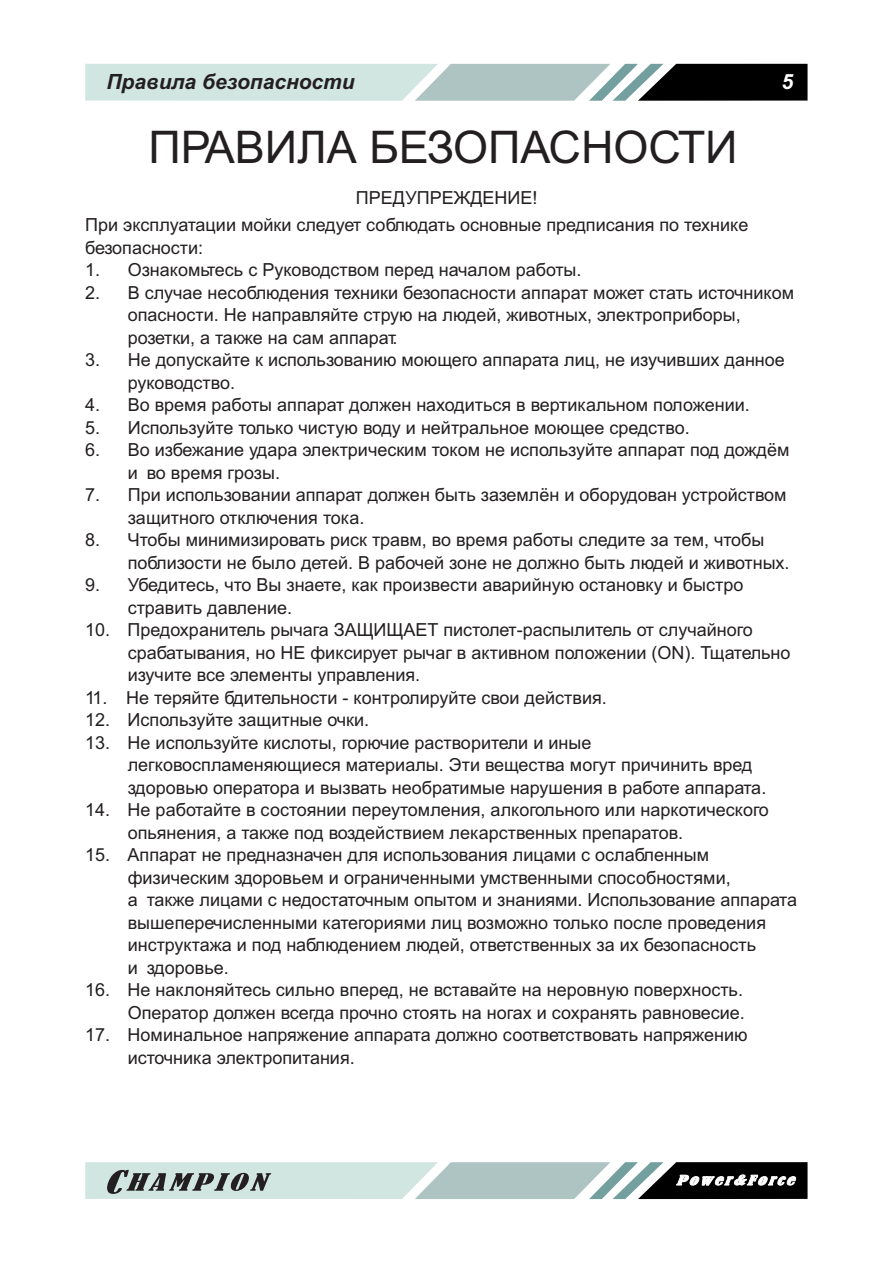
<style>
.page{position:relative;width:893px;height:1263px;background:#fff}
.page>*{position:absolute;margin:0;border:0;box-sizing:border-box;transform-origin:0 0}
.t1{font:45px "Arial";color:#231f20}
.t2{font:italic 700 21px "Arial";color:#231f20}
.t3{font:italic 700 21px "Arial";color:#fff}
.t4{font:18px/22.5px "Arial";color:#231f20}
</style>
<div class="page">
<svg style="left:85px;top:64px;width:722px;height:37px;background:#9faeac"></svg>
<svg style="left:85px;top:1162px;width:722px;height:37px;background:#9caaa8"></svg>
<p class="t2" style="left:106px;top:73px;width:250px">Правила безопасности</p>
<h1 class="t1" style="left:149px;top:121px;width:591px">ПРАВИЛА БЕЗОПАСНОСТИ</h1>
<p class="t3" style="left:781px;top:74px;width:13px">5</p>
<p class="t4" style="left:85px;top:185px;width:665px;line-height:26.7px;text-indent:271px">ПРЕДУПРЕЖДЕНИЕ!<br>При эксплуатации мойки следует соблюдать основные предписания по технике</p>
<p class="t4" style="left:85px;top:236px;width:120px">безопасности:</p>
<p class="t4" style="left:85px;top:259px;width:498px">1. Ознакомьтесь с Руководством перед началом работы.</p>
<p class="t4" style="left:128px;top:281px;width:668px;text-indent:-43px">2. В случае несоблюдения техники безопасности аппарат может стать источником опасности. Не направляйте струю на людей, животных, электроприборы, розетки, а также на сам аппарат.</p>
<p class="t4" style="left:128px;top:349px;width:659px;text-indent:-43px">3. Не допускайте к использованию моющего аппарата лиц, не изучивших данное руководство.</p>
<p class="t4" style="left:85px;top:394px;width:666px">4. Во время работы аппарат должен находиться в вертикальном положении.</p>
<p class="t4" style="left:85px;top:416px;width:606px">5. Используйте только чистую воду и нейтральное моющее средство.</p>
<p class="t4" style="left:128px;top:439px;width:663px;text-indent:-43px">6. Во избежание удара электрическим током не используйте аппарат под дождём и во время грозы.</p>
<p class="t4" style="left:128px;top:484px;width:660px;text-indent:-43px">7. При использовании аппарат должен быть заземлён и оборудован устройством защитного отключения тока.</p>
<p class="t4" style="left:128px;top:529px;width:663px;text-indent:-43px">8. Чтобы минимизировать риск травм, во время работы следите за тем, чтобы поблизости не было детей. В рабочей зоне не должно быть людей и животных.</p>
<p class="t4" style="left:128px;top:574px;width:617px;text-indent:-43px">9. Убедитесь, что Вы знаете, как произвести аварийную остановку и быстро стравить давление.</p>
<p class="t4" style="left:128px;top:619px;width:664px;text-indent:-43px">10. Предохранитель рычага ЗАЩИЩАЕТ пистолет-распылитель от случайного срабатывания, но НЕ фиксирует рычаг в активном положении (ON). Тщательно изучите все элементы управления.</p>
<p class="t4" style="left:85px;top:686px;width:523px">11. Не теряйте бдительности - контролируйте свои действия.</p>
<p class="t4" style="left:85px;top:709px;width:285px">12. Используйте защитные очки.</p>
<p class="t4" style="left:128px;top:731px;width:640px;text-indent:-43px">13. Не используйте кислоты, горючие растворители и иные легковоспламеняющиеся материалы. Эти вещества могут причинить вред здоровью оператора и вызвать необратимые нарушения в работе аппарата.</p>
<p class="t4" style="left:128px;top:799px;width:643px;text-indent:-43px">14. Не работайте в состоянии переутомления, алкогольного или наркотического опьянения, а также под воздействием лекарственных препаратов.</p>
<p class="t4" style="left:128px;top:844px;width:671px;text-indent:-43px">15. Аппарат не предназначен для использования лицами с ослабленным физическим здоровьем и ограниченными умственными способностями,<br>а также лицами с недостаточным опытом и знаниями. Использование аппарата вышеперечисленными категориями лиц возможно только после проведения инструктажа и под наблюдением людей, ответственных за их безопасность<br>и здоровье.</p>
<p class="t4" style="left:85px;top:979px;width:661px;text-align:right">16. Не наклоняйтесь сильно вперед, не вставайте на неровную поверхность.<br>Оператор должен всегда прочно стоять на ногах и сохранять равновесие.</p>
<p class="t4" style="left:128px;top:1024px;width:621px;text-indent:-43px">17. Номинальное напряжение аппарата должно соответствовать напряжению источника электропитания.</p>
</div>
